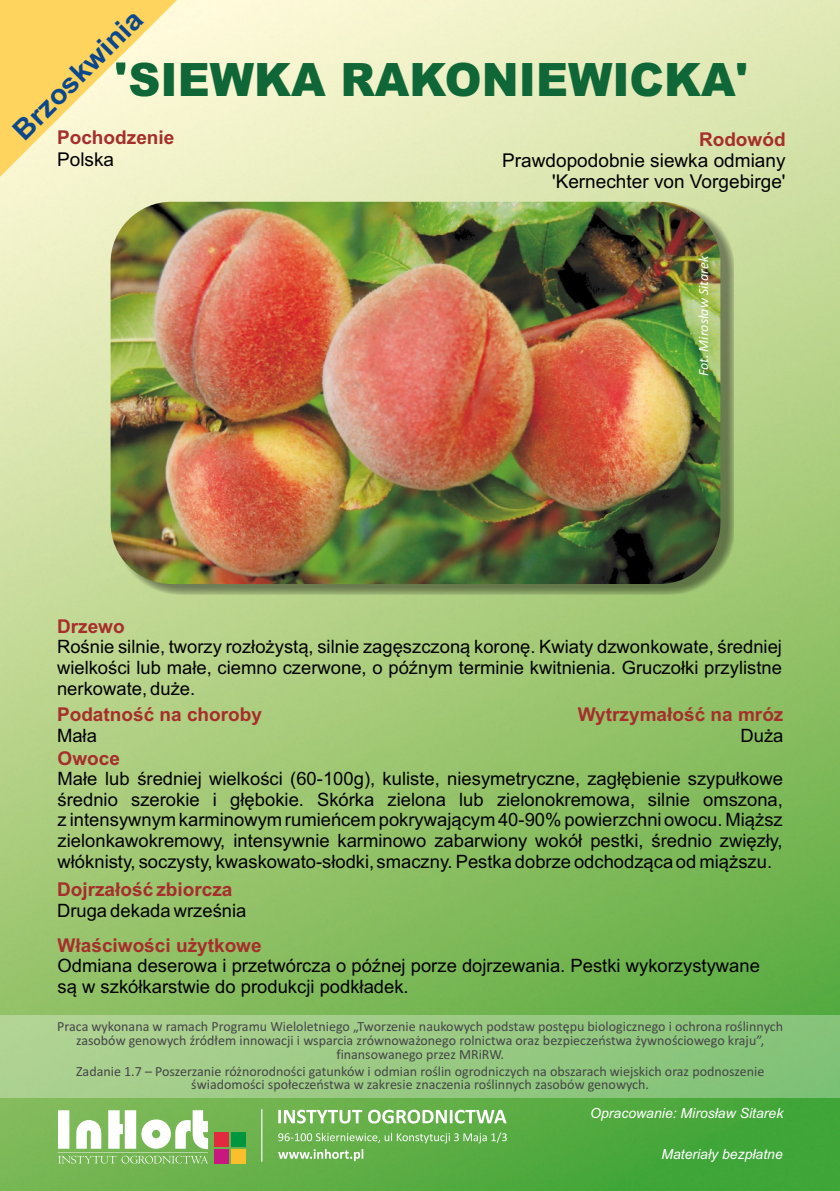
<style>
.page{position:relative;width:840px;height:1191px;background:#fff}
.page>*{position:absolute;margin:0;border:0;box-sizing:border-box;transform-origin:0 0}
.t1{font:900 46px "Arial";color:#0f6636;scale:.96 1}
.t2{font:700 28px "Arial";color:#0a478c;scale:1.04 1}
.t3{font:700 19px "Arial";color:#a62e2b}
.t4{font:19px/21.2px "Arial";color:#000;text-align:right}
.t5{font:18.4px/20.6px "Arial";color:#000;text-align:justify}
.t6{font:14px/13.6px "Calibri";color:#454547;text-align:center}
.t7{font:italic 14px "Arial";color:#fff}
.t8{font:italic 14px "Calibri";color:#fff}
</style>
<div class="page">
<img style="left:0;top:0;width:839px;height:1191px">
<div style="left:0;top:1015px;width:839px;height:82px;background:#fff;opacity:.31"></div>
<svg style="left:278px;top:1109px;width:84px;height:14px"></svg>
<svg style="left:368px;top:1109px;width:138px;height:14px"></svg>
<svg style="left:278px;top:1132px;width:228px;height:11px;background:#81be6c"></svg>
<svg style="left:278px;top:1149px;width:85px;height:12px"></svg>
<hr style="left:261px;top:1109px;width:1px;height:52px;background:#fff">
<div style="left:214px;top:1132px;width:14px;height:14px;background:#e3293d"></div>
<div style="left:231px;top:1132px;width:15px;height:14px;background:#00963d"></div>
<div style="left:214px;top:1149px;width:15px;height:14px;background:#c91780"></div>
<div style="left:231px;top:1149px;width:15px;height:14px;background:#fabf2b"></div>
<svg style="left:58px;top:1110px;width:150px;height:39px"></svg>
<svg style="left:58px;top:1155px;width:150px;height:8px"></svg>
<hr style="left:58px;top:1152px;width:150px;height:1px;background:#fff">
<div style="left:116px;top:205px;width:616px;height:390px;background:#454547;opacity:.57"></div>
<img style="left:110px;top:202px;width:610px;height:382px;border-radius:61px">
<svg style="left:0;top:0;width:194px;height:194px;background:#fae7a1"></svg>
<h2 class="t2" style="left:10px;top:127px;width:165px;rotate:-45deg">Brzoskwinia</h2>
<h1 class="t1" style="left:128px;top:63px;width:646px">SIEWKA RAKONIEWICKA'</h1>
<p class="t3" style="left:57px;top:131px;width:119px">Pochodzenie</p>
<p class="t4" style="left:57px;top:150px;width:59px">Polska</p>
<p class="t3" style="left:698px;top:132px;width:88px">Rodowód</p>
<p class="t4" style="left:502px;top:151px;width:285px">Prawdopodobnie siewka odmiany 'Kernechter von Vorgebirge'</p>
<p class="t8" style="left:697px;top:376px;width:122px;rotate:-90deg">Fot. Mirosław Sitarek</p>
<p class="t3" style="left:57px;top:619px;width:69px">Drzewo</p>
<p class="t5" style="left:57px;top:638px;width:726px">Rośnie silnie, tworzy rozłożystą, silnie zagęszczoną koronę. Kwiaty dzwonkowate, średniej wielkości lub małe, ciemno czerwone, o późnym terminie kwitnienia. Gruczołki przylistne nerkowate, duże.</p>
<p class="t3" style="left:57px;top:707px;width:206px">Podatność na choroby</p>
<p class="t5" style="left:57px;top:726px;width:41px">Mała</p>
<p class="t3" style="left:577px;top:707px;width:207px">Wytrzymałość na mróz</p>
<p class="t5" style="left:740px;top:726px;width:44px">Duża</p>
<p class="t3" style="left:58px;top:750px;width:64px">Owoce</p>
<p class="t5" style="left:58px;top:770px;width:726px">Małe lub średniej wielkości (60-100g), kuliste, niesymetryczne, zagłębienie szypułkowe średnio szerokie i głębokie. Skórka zielona lub zielonokremowa, silnie omszona, z intensywnym karminowym rumieńcem pokrywającym 40-90% powierzchni owocu. Miąższ zielonkawokremowy, intensywnie karminowo zabarwiony wokół pestki, średnio zwięzły, włóknisty, soczysty, kwaskowato-słodki, smaczny. Pestka dobrze odchodząca od miąższu.</p>
<p class="t3" style="left:57px;top:882px;width:177px">Dojrzałość zbiorcza</p>
<p class="t5" style="left:57px;top:902px;width:191px">Druga dekada września</p>
<p class="t3" style="left:58px;top:937px;width:205px">Właściwości użytkowe</p>
<p class="t5" style="left:58px;top:957px;width:703px">Odmiana deserowa i przetwórcza o późnej porze dojrzewania. Pestki wykorzystywane są w szkółkarstwie do produkcji podkładek.</p>
<p class="t6" style="left:57px;top:1020px;width:726px">Praca wykonana w ramach Programu Wieloletniego „Tworzenie naukowych podstaw postępu biologicznego i ochrona roślinnych zasobów genowych źródłem innowacji i wsparcia zrównoważonego rolnictwa oraz bezpieczeństwa żywnościowego kraju”, finansowanego przez MRiRW.</p>
<p class="t6" style="left:76px;top:1065px;width:689px">Zadanie 1.7 – Poszerzanie różnorodności gatunków i odmian roślin ogrodniczych na obszarach wiejskich oraz podnoszenie świadomości społeczeństwa w zakresie znaczenia roślinnych zasobów genowych.</p>
<p class="t7" style="left:590px;top:1107px;width:194px">Opracowanie: Mirosław Sitarek</p>
<p class="t7" style="left:661px;top:1149px;width:123px">Materiały bezpłatne</p>
</div>
